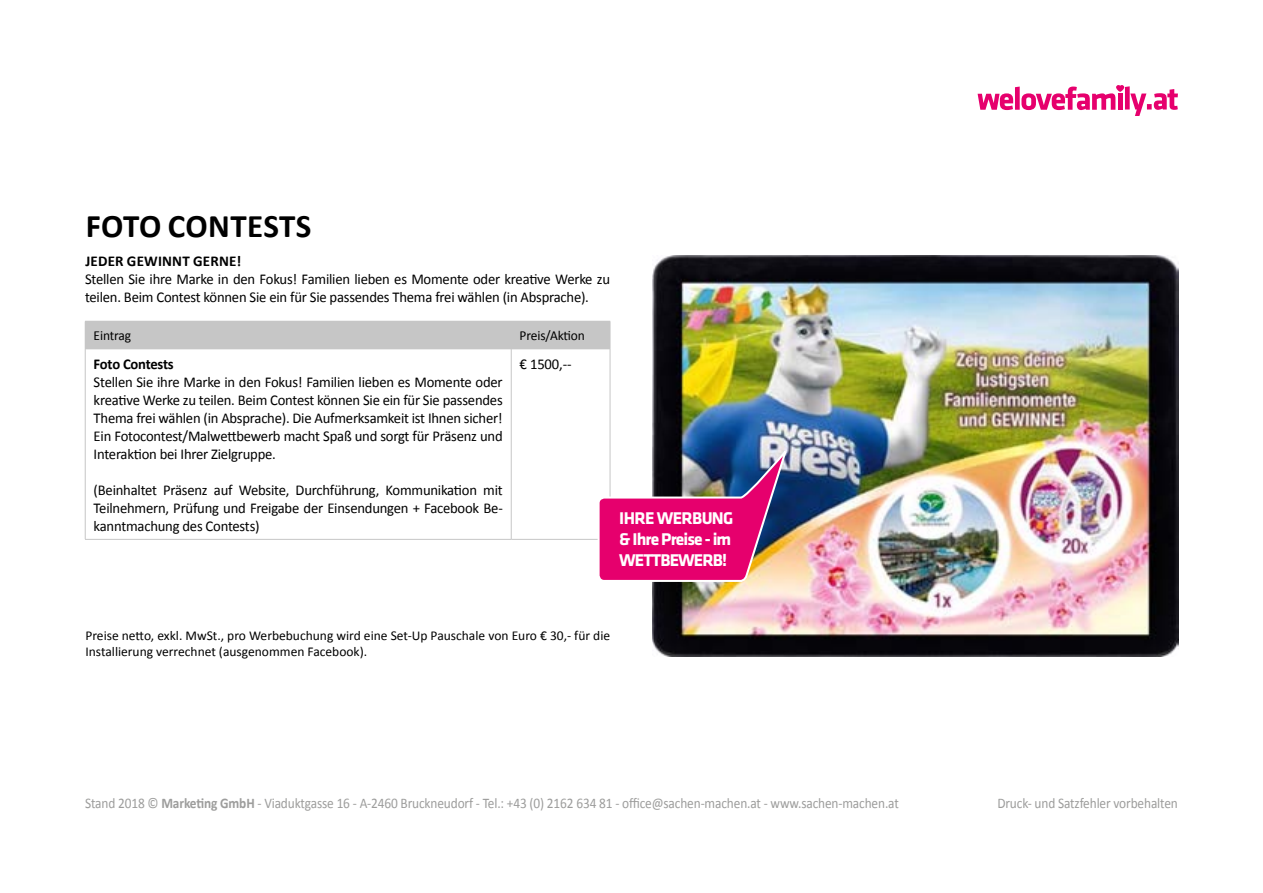
<style>
.page{position:relative;width:1263px;height:893px;background:#fff}
.page>*{position:absolute;margin:0;border:0;box-sizing:border-box;transform-origin:0 0}
.t1{font:700 33px "Calibri";letter-spacing:.005em;color:#000}
.t2{font:700 17.55px/21.1px "Klavika";letter-spacing:-.05em;color:#fff}
.t3{font:15px/18px "Calibri";letter-spacing:-.015em;color:#000;text-align:justify}
.t4{font:700 15px "Calibri";letter-spacing:.015em;color:#000}
.t5{font:700 15px "Calibri";letter-spacing:-.02em;color:#000}
.t6{font:14.7px "Calibri";letter-spacing:-.01em;color:#9d9d9c;scale:.91 1}
.t7{font:13.8px "Calibri";letter-spacing:-.01em;color:#000}
.t8{font:13.5px/16.2px "Calibri";color:#000}
.s1{font-weight:700}
</style>
<div class="page">
<div style="left:85px;top:321px;width:426px;height:28px;background:#c6c6c6"></div>
<div style="left:511px;top:321px;width:99px;height:28px;background:#c6c6c6"></div>
<hr style="left:85px;top:349px;width:426px;height:1px;background:#c6c6c6">
<hr style="left:511px;top:349px;width:99px;height:1px;background:#c6c6c6">
<hr style="left:85px;top:539px;width:426px;height:1px;background:#c6c6c6">
<hr style="left:511px;top:539px;width:99px;height:1px;background:#c6c6c6">
<svg style="left:610px;top:321px;width:1px;height:28px"></svg>
<hr style="left:85px;top:349px;width:1px;height:190px;background:#c6c6c6">
<hr style="left:511px;top:349px;width:1px;height:190px;background:#c6c6c6">
<hr style="left:610px;top:349px;width:1px;height:190px;background:#c6c6c6">
<img style="left:653px;top:255px;width:525px;height:402px">
<img style="left:597px;top:438px;width:190px;height:145px">
<svg style="left:977px;top:85px;width:201px;height:31px"></svg>
<h1 class="t1" style="left:86px;top:205px;width:227px">FOTO CONTESTS</h1>
<p class="t4" style="left:85px;top:252px;width:157px">JEDER GEWINNT GERNE!</p>
<p class="t3" style="left:85px;top:270px;width:526px">Stellen Sie ihre Marke in den Fokus! Familien lieben es Momente oder kreative Werke zu teilen. Beim Contest können Sie ein für Sie passendes Thema frei wählen (in Absprache).</p>
<p class="t7" style="left:94px;top:327px;width:39px">Eintrag</p>
<p class="t7" style="left:520px;top:327px;width:67px">Preis/Aktion</p>
<p class="t5" style="left:94px;top:354px;width:82px">Foto Contests</p>
<p class="t3" style="left:94px;top:373px;width:411px">Stellen Sie ihre Marke in den Fokus! Familien lieben es Momente oder kreative Werke zu teilen. Beim Contest können Sie ein für Sie passendes Thema frei wählen (in Absprache). Die Aufmerksamkeit ist Ihnen sicher!<br>Ein Fotocontest/Malwettbewerb macht Spaß und sorgt für Präsenz und Interaktion bei Ihrer Zielgruppe.</p>
<p class="t3" style="left:94px;top:481px;width:411px">(Beinhaltet Präsenz auf Website, Durchführung, Kommunikation mit Teilnehmern, Prüfung und Freigabe der Einsendungen + Facebook Be&shy;kanntmachung des Contests)</p>
<p class="t3" style="left:520px;top:355px;width:53px">€ 1500,--</p>
<p class="t2" style="left:619px;top:507px;width:116px">IHRE WERBUNG &amp; Ihre Preise - im<br>WETTBEWERB!</p>
<p class="t8" style="left:85px;top:627px;width:526px">Preise netto, exkl. MwSt., pro Werbebuchung wird eine Set-Up Pauschale von Euro € 30,- für die<br>Installierung verrechnet (ausgenommen Facebook).</p>
<p class="t6" style="left:85px;top:794px;width:896px">Stand 2018 © <span class="s1">Marketing GmbH</span> - Viaduktgasse 16 - A-2460 Bruckneudorf - Tel.: +43 (0) 2162 634 81 - office@sachen-machen.at - www.sachen-machen.at</p>
<p class="t6" style="left:997px;top:794px;width:200px">Druck- und Satzfehler vorbehalten</p>
</div>
